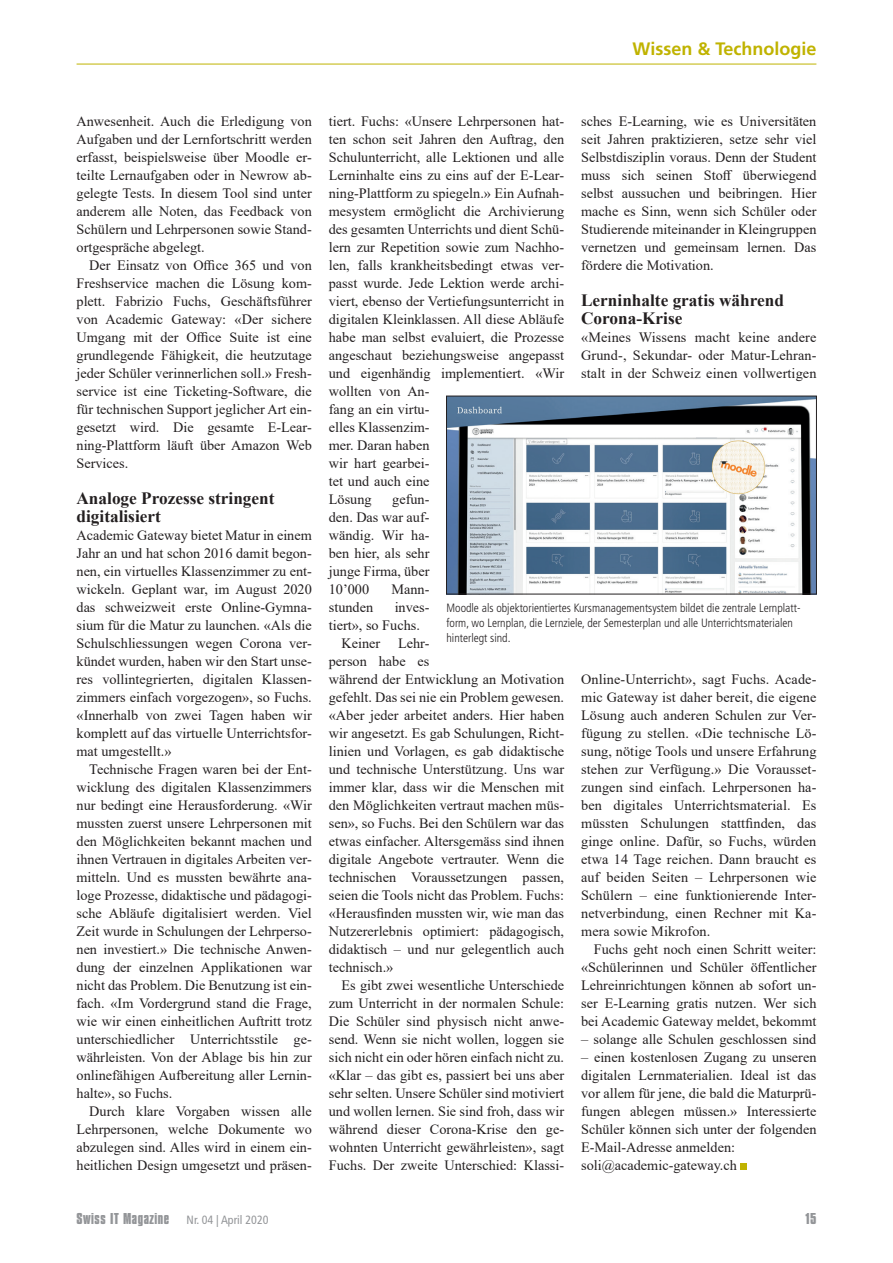
<style>
.page{position:relative;width:893px;height:1263px;background:#fff}
.page>*{position:absolute;margin:0;border:0;box-sizing:border-box;transform-origin:0 0}
.t1{font:700 18px "Frutiger LT Std";color:#c0b301}
.t2{font:700 17.25px/18px "Times New Roman";color:#231f20}
.t3{font:700 16.5px "Compacta LT";letter-spacing:.03em;color:#939598}
.t4{font:14.25px/18px "Times New Roman";color:#231f20;text-align:justify}
.t5{font:300 condensed 12px/15px "Frutiger LT Std";color:#231f20}
.s1{font-family:"Frutiger LT Std";font-weight:400;font-stretch:condensed;font-size:12px}
</style>
<div class="page">
<hr style="left:77px;top:64px;width:739px;height:1px;background:#c0b301">
<div style="left:740px;top:1163px;width:7px;height:7px;background:#c0b301"></div>
<img style="left:448px;top:398px;width:367px;height:194px">
<div style="left:446px;top:396px;width:371px;height:198px;border:1px solid #231f20"></div>
<p class="t1" style="left:632px;top:38px;width:186px">Wissen &amp; Technologie</p>
<p class="t4" style="left:77px;top:112px;width:237px">Anwesenheit. Auch die Erledigung von Aufgaben und der Lernfortschritt werden erfasst, beispielsweise über Moodle er&shy;teilte Lernaufgaben oder in Newrow ab&shy;gelegte Tests. In diesem Tool sind unter anderem alle Noten, das Feedback von Schülern und Lehrpersonen sowie Stand&shy;ortgespräche abgelegt.</p>
<p class="t4" style="left:77px;top:256px;width:237px;text-indent:13px">Der Einsatz von Office 365 und von Freshservice machen die Lösung kom&shy;plett. Fabrizio Fuchs, Geschäftsführer von Academic Gateway: «Der sichere Umgang mit der Office Suite ist eine grundlegende Fähigkeit, die heutzutage jeder Schüler verinnerlichen soll.» Fresh&shy;service ist eine Ticketing-Software, die für technischen Support jeglicher Art ein&shy;gesetzt wird. Die gesamte E-Lear&shy;ning-Plattform läuft über Amazon Web Services.</p>
<p class="t2" style="left:77px;top:489px;width:200px">Analoge Prozesse stringent digitalisiert</p>
<p class="t4" style="left:77px;top:526px;width:237px">Academic Gateway bietet Matur in einem Jahr an und hat schon 2016 damit begon&shy;nen, ein virtuelles Klassenzimmer zu ent&shy;wickeln. Geplant war, im August 2020 das schweizweit erste Online-Gymna&shy;sium für die Matur zu launchen. «Als die Schulschliessungen wegen Corona ver&shy;kündet wurden, haben wir den Start unse&shy;res vollintegrierten, digitalen Klassen&shy;zimmers einfach vorgezogen», so Fuchs. «Innerhalb von zwei Tagen haben wir komplett auf das virtuelle Unterrichtsfor&shy;mat umgestellt.»</p>
<p class="t4" style="left:77px;top:760px;width:237px;text-indent:13px">Technische Fragen waren bei der Ent&shy;wicklung des digitalen Klassenzimmers nur bedingt eine Herausforderung. «Wir mussten zuerst unsere Lehrpersonen mit den Möglichkeiten bekannt machen und ihnen Vertrauen in digitales Arbeiten ver&shy;mitteln. Und es mussten bewährte ana&shy;loge Prozesse, didaktische und pädagogi&shy;sche Abläufe digitalisiert werden. Viel Zeit wurde in Schulungen der Lehrperso&shy;nen investiert.» Die technische Anwen&shy;dung der einzelnen Applikationen war nicht das Problem. Die Benutzung ist ein&shy;fach. «Im Vordergrund stand die Frage, wie wir einen einheitlichen Auftritt trotz unterschiedlicher Unterrichtsstile ge&shy;währleisten. Von der Ablage bis hin zur onlinefähigen Aufbereitung aller Lernin&shy;halte», so Fuchs.</p>
<p class="t4" style="left:77px;top:1102px;width:237px;text-indent:13px">Durch klare Vorgaben wissen alle Lehrpersonen, welche Dokumente wo abzulegen sind. Alles wird in einem ein&shy;heitlichen Design umgesetzt und präsen-</p>
<p class="t4" style="left:329px;top:112px;width:237px;text-align:left">tiert. Fuchs: «Unsere Lehrpersonen hat&shy;ten schon seit Jahren den Auftrag, den<br>Schulunterricht, alle Lektionen und alle<br>Lerninhalte eins zu eins auf der E-Lear&shy;ning-Plattform zu spiegeln.» Ein Aufnah&shy;mesystem ermöglicht die Archivierung des gesamten Unterrichts und dient Schü&shy;lern zur Repetition sowie zum Nachho&shy;len, falls krankheitsbedingt etwas ver&shy;passt wurde. Jede Lektion werde archi&shy;viert, ebenso der Vertiefungsunterricht in digitalen Kleinklassen. All diese Abläufe habe man selbst evaluiert, die Prozesse angeschaut beziehungsweise angepasst und eigenhändig implementiert. «Wir wollten von An-<br>fang an ein virtu-<br>elles Klassenzim-<br>mer. Daran haben<br>wir hart gearbei-<br>tet und auch eine<br>Lösung</p>
<p class="t4" style="left:329px;top:490px;width:102px;text-indent:63px">gefun&shy;den. Das war auf&shy;wändig. Wir ha&shy;ben hier, als sehr junge Firma, über 10’000</p>
<p class="t4" style="left:391px;top:580px;width:39px">Mann-</p>
<p class="t4" style="left:581px;top:112px;width:237px">sches E-Learning, wie es Universitäten seit Jahren praktizieren, setze sehr viel Selbstdisziplin voraus. Denn der Student muss sich seinen Stoff überwiegend selbst aussuchen und beibringen. Hier mache es Sinn, wenn sich Schüler oder Studierende miteinander in Kleingruppen vernetzen und gemeinsam lernen. Das fördere die Motivation.</p>
<p class="t2" style="left:581px;top:291px;width:204px">Lerninhalte gratis während<br>Corona-Krise</p>
<p class="t4" style="left:581px;top:328px;width:237px">«Meines Wissens macht keine andere Grund-, Sekundar- oder Matur-Lehran&shy;stalt in der Schweiz einen vollwertigen</p>
<p class="t4" style="left:329px;top:598px;width:46px">stunden</p>
<p class="t4" style="left:395px;top:598px;width:36px">inves-</p>
<p class="t4" style="left:329px;top:616px;width:93px">tiert», so Fuchs.</p>
<p class="t4" style="left:342px;top:634px;width:89px">Keiner Lehr-</p>
<p class="t4" style="left:329px;top:652px;width:102px">person habe es</p>
<p class="t4" style="left:329px;top:670px;width:237px">während der Entwicklung an Motivation</p>
<p class="t4" style="left:329px;top:688px;width:237px">gefehlt. Das sei nie ein Problem gewesen.</p>
<p class="t4" style="left:329px;top:706px;width:237px">«Aber jeder arbeitet anders. Hier haben</p>
<p class="t4" style="left:329px;top:724px;width:237px">wir angesetzt. Es gab Schulungen, Richt-</p>
<p class="t4" style="left:329px;top:742px;width:237px">linien und Vorlagen, es gab didaktische</p>
<p class="t4" style="left:329px;top:760px;width:237px">und technische Unterstützung. Uns war</p>
<p class="t4" style="left:329px;top:778px;width:237px">immer klar, dass wir die Menschen mit</p>
<p class="t4" style="left:329px;top:796px;width:237px">den Möglichkeiten vertraut machen müs-</p>
<p class="t4" style="left:329px;top:814px;width:237px">sen», so Fuchs. Bei den Schülern war das</p>
<p class="t4" style="left:329px;top:832px;width:237px">etwas einfacher. Altersgemäss sind ihnen</p>
<p class="t4" style="left:329px;top:850px;width:237px">digitale Angebote vertrauter. Wenn die</p>
<p class="t4" style="left:329px;top:868px;width:237px">technischen Voraussetzungen passen,</p>
<p class="t4" style="left:329px;top:886px;width:237px">seien die Tools nicht das Problem. Fuchs:</p>
<p class="t4" style="left:329px;top:904px;width:237px">«Herausfinden mussten wir, wie man das</p>
<p class="t4" style="left:329px;top:922px;width:237px">Nutzererlebnis optimiert: pädagogisch,</p>
<p class="t4" style="left:329px;top:940px;width:237px">didaktisch – und nur gelegentlich auch</p>
<p class="t4" style="left:329px;top:958px;width:66px">technisch.»</p>
<p class="t4" style="left:342px;top:976px;width:224px">Es gibt zwei wesentliche Unterschiede</p>
<p class="t4" style="left:329px;top:994px;width:237px">zum Unterricht in der normalen Schule:</p>
<p class="t4" style="left:329px;top:1012px;width:237px">Die Schüler sind physisch nicht anwe-</p>
<p class="t4" style="left:329px;top:1030px;width:237px">send. Wenn sie nicht wollen, loggen sie</p>
<p class="t4" style="left:329px;top:1048px;width:237px">sich nicht ein oder hören einfach nicht zu.</p>
<p class="t4" style="left:329px;top:1066px;width:237px">«Klar – das gibt es, passiert bei uns aber</p>
<p class="t4" style="left:329px;top:1084px;width:237px">sehr selten. Unsere Schüler sind motiviert</p>
<p class="t4" style="left:329px;top:1102px;width:237px">und wollen lernen. Sie sind froh, dass wir</p>
<p class="t4" style="left:329px;top:1120px;width:237px">während dieser Corona-Krise den ge-</p>
<p class="t4" style="left:329px;top:1138px;width:237px">wohnten Unterricht gewährleisten», sagt</p>
<p class="t4" style="left:329px;top:1156px;width:237px">Fuchs. Der zweite Unterschied: Klassi-</p>
<p class="t5" style="left:446px;top:600px;width:355px">Moodle als objektorientiertes Kursmanagementsystem bildet die zentrale Lernplatt&shy;form, wo Lernplan, die Lernziele, der Semesterplan und alle Unterrichtsmaterialen hinterlegt sind.</p>
<p class="t4" style="left:581px;top:670px;width:237px">Online-Unterricht», sagt Fuchs. Acade&shy;mic Gateway ist daher bereit, die eigene Lösung auch anderen Schulen zur Ver&shy;fügung zu stellen. «Die technische Lö&shy;sung, nötige Tools und unsere Erfahrung stehen zur Verfügung.» Die Vorausset&shy;zungen sind einfach. Lehrpersonen ha&shy;ben digitales Unterrichtsmaterial. Es müssten Schulungen stattfinden, das ginge online. Dafür, so Fuchs, würden etwa 14 Tage reichen. Dann braucht es auf beiden Seiten – Lehrpersonen wie Schülern – eine funktionierende Inter&shy;netverbindung, einen Rechner mit Ka&shy;mera sowie Mikrofon.</p>
<p class="t4" style="left:581px;top:940px;width:237px;text-indent:13px">Fuchs geht noch einen Schritt weiter: «Schülerinnen und Schüler öffentlicher Lehreinrichtungen können ab sofort un&shy;ser E-Learning gratis nutzen. Wer sich bei Academic Gateway meldet, bekommt</p>
<p class="t4" style="left:581px;top:1030px;width:237px">– solange alle Schulen geschlossen sind</p>
<p class="t4" style="left:581px;top:1048px;width:237px;text-align:left">– einen kostenlosen Zugang zu unseren digitalen Lernmaterialien. Ideal ist das vor allem für jene, die bald die Maturprü&shy;fungen ablegen müssen.» Interessierte Schüler können sich unter der folgenden E-Mail-Adresse anmelden: soli@academic-gateway.ch</p>
<p class="t3" style="left:77px;top:1210px;width:193px">Swiss IT Magazine <span class="s1">Nr. 04 | April 2020</span></p>
<p class="t3" style="left:805px;top:1210px;width:13px">15</p>
</div>
